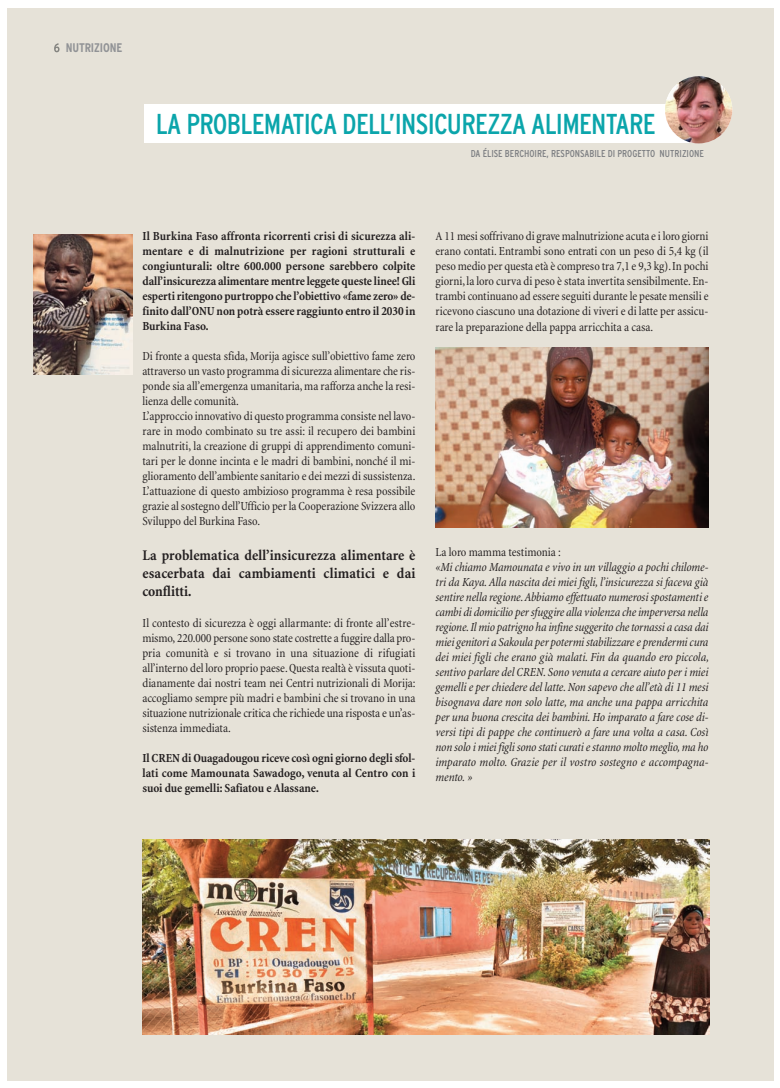
<style>
.page{position:relative;width:780px;height:1088px;background:#fff}
.page>*{position:absolute;margin:0;border:0;box-sizing:border-box;transform-origin:0 0}
.t1{font:condensed 28.75px "Interstate";letter-spacing:-.025em;color:#0ba5ab}
.t2{font:700 condensed 15px/18px "Minion";letter-spacing:.005em;color:#231f20;text-align:justify}
.t3{font:condensed 12.5px/15px "Minion";letter-spacing:-.005em;color:#231f20;text-align:justify}
.t4{font:italic condensed 12.5px/15px "Minion";color:#231f20;text-align:justify}
.t5{font:700 condensed 12.5px/15px "Minion";letter-spacing:-.005em;color:#231f20;text-align:justify}
.t6{font:700 condensed 12.5px "Interstate";letter-spacing:-.01em;color:#919396}
.t7{font:condensed 10px "Interstate";color:#7e8083}
</style>
<div class="page">
<div style="left:7px;top:8px;width:766px;height:1073px;background:#e6e2d8"></div>
<svg style="left:54px;top:43px;width:5px;height:9px"></svg>
<div style="left:145px;top:104px;width:557px;height:39px;background:#fff"></div>
<img style="left:665px;top:76px;width:67px;height:67px;border-radius:50%">
<img style="left:142px;top:840px;width:567px;height:194px">
<img style="left:33px;top:234px;width:99px;height:140px">
<img style="left:435px;top:347px;width:273px;height:180px">
<p class="t6" style="left:66px;top:41px;width:58px">NUTRIZIONE</p>
<h1 class="t1" style="left:156px;top:107px;width:501px">LA PROBLEMATICA DELL’INSICUREZZA ALIMENTARE</h1>
<p class="t7" style="left:470px;top:147px;width:235px">DA ÉLISE BERCHOIRE, RESPONSABILE DI PROGETTO NUTRIZIONE</p>
<p class="t5" style="left:142px;top:229px;width:274px">Il Burkina Faso affronta ricorrenti crisi di sicurezza ali&shy;mentare e di malnutrizione per ragioni strutturali e congiunturali: oltre 600.000 persone sarebbero colpite dall’insicurezza alimentare mentre leggete queste linee! Gli esperti ritengono purtroppo che l’obiettivo «fame zero» de&shy;finito dall’ONU non potrà essere raggiunto entro il 2030 in Burkina Faso.</p>
<p class="t3" style="left:142px;top:349px;width:274px;text-align:left">Di fronte a questa sfida, Morija agisce sull’obiettivo fame zero attraverso un vasto programma di sicurezza alimentare che ris&shy;ponde sia all’emergenza umanitaria, ma rafforza anche la resi&shy;lienza delle comunità.<br>L’approccio innovativo di questo programma consiste nel lavo&shy;rare in modo combinato su tre assi: il recupero dei bambini malnutriti, la creazione di gruppi di apprendimento comuni&shy;tari per le donne incinta e le madri di bambini, nonché il mi&shy;glioramento dell’ambiente sanitario e dei mezzi di sussistenza.<br>L’attuazione di questo ambizioso programma è resa possibile grazie al sostegno dell’Ufficio per la Cooperazione Svizzera allo Sviluppo del Burkina Faso.</p>
<p class="t2" style="left:142px;top:547px;width:274px">La problematica dell’insicurezza alimentare è esacerbata dai cambiamenti climatici e dai conflitti.</p>
<p class="t3" style="left:142px;top:616px;width:275px">Il contesto di sicurezza è oggi allarmante: di fronte all’estre&shy;mismo, 220.000 persone sono state costrette a fuggire dalla pro&shy;pria comunità e si trovano in una situazione di rifugiati all’interno del loro proprio paese.Questa realtà è vissuta quoti&shy;dianamente dai nostri team nei Centri nutrizionali di Morija: accogliamo sempre più madri e bambini che si trovano in una situazione nutrizionale critica che richiede una risposta e un’as&shy;sistenza immediata.</p>
<p class="t5" style="left:142px;top:751px;width:274px">Il CREN di Ouagadougou riceve così ogni giorno degli sfol&shy;lati come Mamounata Sawadogo, venuta al Centro con i suoi due gemelli: Safiatou e Alassane.</p>
<p class="t3" style="left:435px;top:230px;width:274px">A 11 mesi soffrivano di grave malnutrizione acuta e i loro giorni erano contati. Entrambi sono entrati con un peso di 5,4 kg (il peso medio per questa età è compreso tra 7,1 e 9,3 kg).In pochi giorni, la loro curva di peso è stata invertita sensibilmente. En&shy;trambi continuano ad essere seguiti durante le pesate mensili e ricevono ciascuno una dotazione di viveri e di latte per assicu&shy;rare la preparazione della pappa arricchita a casa.</p>
<p class="t3" style="left:435px;top:545px;width:127px">La loro mamma testimonia :</p>
<p class="t4" style="left:435px;top:560px;width:275px">«Mi chiamo Mamounata e vivo in un villaggio a pochi chilome&shy;tri da Kaya. Alla nascita dei miei figli, l’insicurezza si faceva già sentire nella regione.Abbiamo effettuato numerosi spostamenti e cambi di domicilio per sfuggire alla violenza che imperversa nella regione. Il mio patrigno ha infine suggerito che tornassi a casa dai miei genitori a Sakoula per potermi stabilizzare e prendermi cura dei miei figli che erano già malati. Fin da quando ero piccola, sentivo parlare del CREN. Sono venuta a cercare aiuto per i miei gemelli e per chiedere del latte. Non sapevo che all’età di 11 mesi bisognava dare non solo latte, ma anche una pappa arricchita per una buona crescita dei bambini. Ho imparato a fare cose di&shy;versi tipi di pappe che continuerò a fare una volta a casa. Così non solo i miei figli sono stati curati e stanno molto meglio, ma ho imparato molto. Grazie per il vostro sostegno e accompagna&shy;mento. »</p>
</div>
